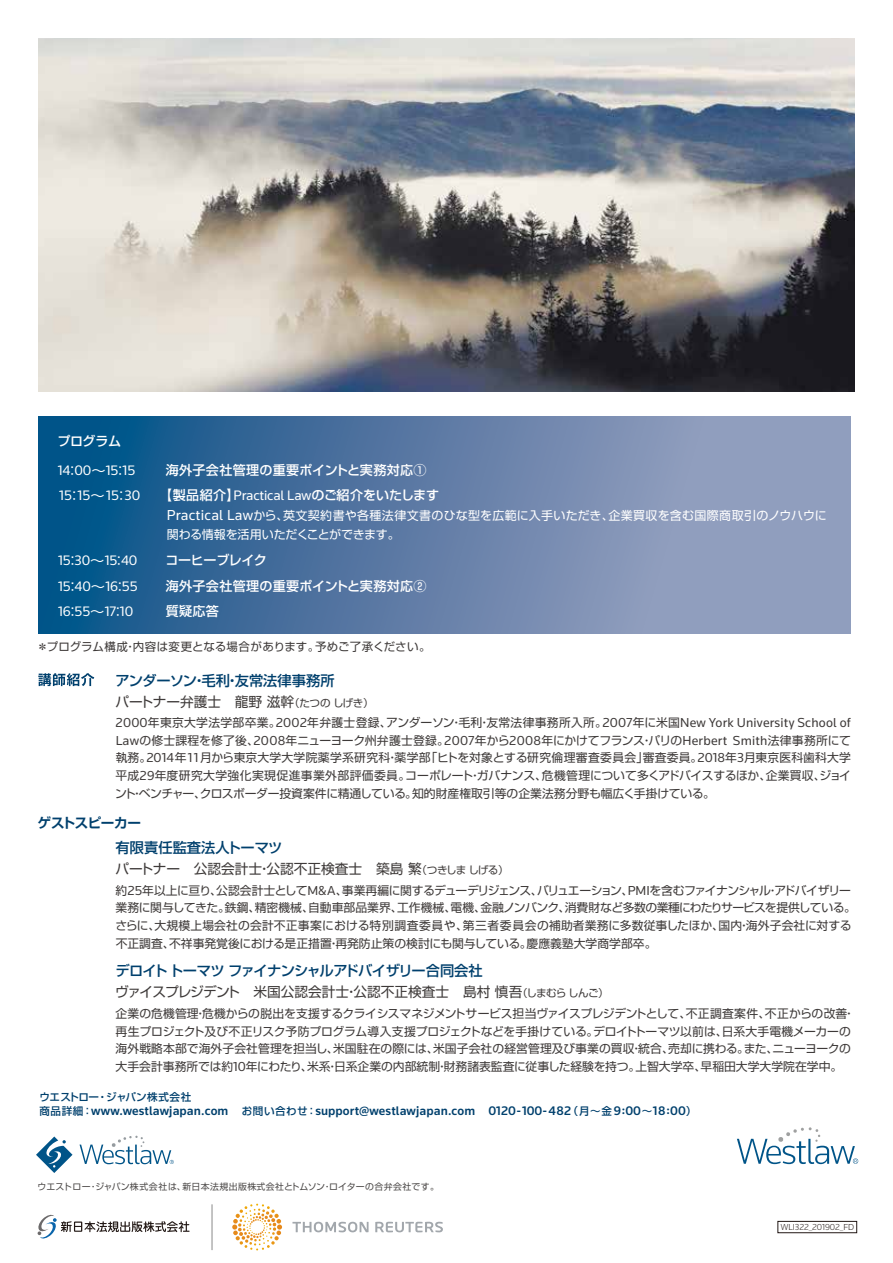
<style>
.page{position:relative;width:893px;height:1263px;background:#fff}
.page>*{position:absolute;margin:0;border:0;box-sizing:border-box;transform-origin:0 0}
.t1{font:14.25px "Knowledge";letter-spacing:-.005em;color:#fff}
.t2{font:500 14.25px "Shin Go Pr 6 N";color:#00406d}
.t3{font:500 14.25px "Shin Go Pr 6 N";letter-spacing:-.035em;color:#00406d}
.t4{font:13.65px "Shin Go Pr 6 N";color:#3e3a39}
.t5{font:700 13.65px "Shin Go Pr 6 N De";letter-spacing:-.03em;color:#00406d}
.t6{font:500 13.05px "Shin Go Pr 6 N";letter-spacing:.025em;color:#fff}
.t7{font:500 13.05px "Shin Go Pr 6 N";letter-spacing:-.005em;color:#fff}
.t8{font:500 13.05px "Shin Go Pr 6 N";letter-spacing:-.03em;color:#fff}
.t9{font:500 12.9px "Knowledge";letter-spacing:.01em;color:#00406d}
.t10{font:12px/19.5px "Shin Go Pr 6 N";letter-spacing:.01em;color:#fff}
.t11{font:11.85px/17.5px "Shin Go Pr 6 N";color:#3e3a39}
.t12{font:11.4px "Shin Go Pr 6 N";letter-spacing:.01em;color:#3e3a39}
.t13{font:500 10.65px "Shin Go Pr 6 N";letter-spacing:-.02em;color:#00406d}
.t14{font:300 9px "Knowledge";letter-spacing:-.005em;color:#221815}
.t15{font:8.85px "Shin Go Pr 6 N";letter-spacing:.035em;color:#4c4948}
.s1{font-family:"Shin Go Pr 6 N"}
.s2{font-family:"Knowledge";font-weight:400;font-size:14.25px}
.s3{font-size:10.5px}
.s4{font-family:"Knowledge";font-size:15px}
.s5{font-family:"Knowledge";font-size:13.5px}
.s6{font-family:"Shin Go Pr 6 N";font-size:10.65px}
</style>
<div class="page">
<svg style="left:292px;top:1222px;width:151px;height:10px"></svg>
<svg style="left:232px;top:1203px;width:50px;height:45px"></svg>
<svg style="left:37px;top:1214px;width:153px;height:25px"></svg>
<hr style="left:212px;top:1204px;width:1px;height:46px;background:#898989">
<svg style="left:737px;top:1127px;width:121px;height:37px"></svg>
<svg style="left:80px;top:1136px;width:94px;height:28px"></svg>
<svg style="left:36px;top:1136px;width:37px;height:37px"></svg>
<div style="left:778px;top:1221px;width:79px;height:12px;border:1px solid #221815"></div>
<svg style="left:38px;top:417px;width:812px;height:217px;background:#5a7da6"></svg>
<img style="left:38px;top:38px;width:817px;height:354px">
<svg style="left:38px;top:673px;width:56px;height:13px"></svg>
<p class="t6" style="left:57px;top:430px;width:65px">プログラム</p>
<p class="t1" style="left:58px;top:461px;width:79px">14<span class="s1">：</span>00<span class="s1">～</span>15<span class="s1">：</span>15</p>
<p class="t6" style="left:166px;top:459px;width:262px">海外子会社管理の重要ポイントと実務対応①</p>
<p class="t1" style="left:59px;top:487px;width:83px">15<span class="s1">：</span>15<span class="s1">～</span>15<span class="s1">：</span>30</p>
<p class="t7" style="left:159px;top:485px;width:281px">【製品紹介】<span class="s2">Practical Law</span>のご紹介をいたします</p>
<p class="t10" style="left:136px;top:505px;width:693px"><span class="s3">　　</span> <span class="s4">Practical Law</span>から、英文契約書や各種法律文書のひな型を広範に入手いただき、企業買収を含む国際商取引のノウハウに<span class="s3">　　</span> 関わる情報を活用いただくことができます。</p>
<p class="t1" style="left:58px;top:551px;width:81px">15<span class="s1">：</span>30<span class="s1">～</span>15<span class="s1">：</span>40</p>
<p class="t8" style="left:165px;top:549px;width:103px">コーヒーブレイク</p>
<p class="t1" style="left:58px;top:577px;width:81px">15<span class="s1">：</span>40<span class="s1">～</span>16<span class="s1">：</span>55</p>
<p class="t6" style="left:166px;top:575px;width:262px">海外子会社管理の重要ポイントと実務対応②</p>
<p class="t1" style="left:58px;top:603px;width:77px">16<span class="s1">：</span>55<span class="s1">～</span>17<span class="s1">：</span>10</p>
<p class="t6" style="left:166px;top:600px;width:55px">質疑応答</p>
<p class="t12" style="left:37px;top:637px;width:395px">＊プログラム構成・内容は変更となる場合があります。予めご了承ください。</p>
<p class="t2" style="left:115px;top:668px;width:221px">アンダーソン・毛利・友常法律事務所</p>
<p class="t4" style="left:116px;top:690px;width:260px">パートナー弁護士　龍野 滋幹<span class="s3">（たつの しげき）</span></p>
<p class="t11" style="left:115px;top:713px;width:737px;text-align:justify"><span class="s5">2000</span>年東京大学法学部卒業。<span class="s5">2002</span>年弁護士登録、アンダーソン・毛利・友常法律事務所入所。<span class="s5">2007</span>年に米国<span class="s5">New York University School of Law</span>の修士課程を修了後、<span class="s5">2008</span>年ニューヨーク州弁護士登録。<span class="s5">2007</span>年から<span class="s5">2008</span>年にかけてフランス・パリの<span class="s5">Herbert Smith</span>法律事務所にて執務。<span class="s5">2014</span>年<span class="s5">11</span>月から東京大学大学院薬学系研究科・薬学部「ヒトを対象とする研究倫理審査委員会」審査委員。<span class="s5">2018</span>年<span class="s5">3</span>月東京医科歯科大学平成<span class="s5">29</span>年度研究大学強化実現促進事業外部評価委員。コーポレート・ガバナンス、危機管理について多くアドバイスするほか、企業買収、ジョイント・ベンチャー、クロスボーダー投資案件に精通している。知的財産権取引等の企業法務分野も幅広く手掛けている。</p>
<p class="t5" style="left:38px;top:812px;width:105px">ゲストスピーカー</p>
<p class="t2" style="left:116px;top:836px;width:168px">有限責任監査法人トーマツ</p>
<p class="t4" style="left:116px;top:858px;width:395px">パートナー　公認会計士・公認不正検査士　築島 繁<span class="s3">（つきしま しげる）</span></p>
<p class="t11" style="left:115px;top:881px;width:742px">約<span class="s5">25</span>年以上に亘り、公認会計士として<span class="s5">M&amp;A</span>、事業再編に関するデューデリジェンス、バリュエーション、<span class="s5">PMI</span>を含むファイナンシャル・アドバイザリー業務に関与してきた。鉄鋼、精密機械、自動車部品業界、工作機械、電機、金融ノンバンク、消費財など多数の業種にわたりサービスを提供している。さらに、大規模上場会社の会計不正事案における特別調査委員や、第三者委員会の補助者業務に多数従事したほか、国内・海外子会社に対する不正調査、不祥事発覚後における是正措置・再発防止策の検討にも関与している。慶應義塾大学商学部卒。</p>
<p class="t3" style="left:115px;top:959px;width:369px">デロイト トーマツ ファイナンシャルアドバイザリー合同会社</p>
<p class="t4" style="left:115px;top:981px;width:495px">ヴァイスプレジデント　米国公認会計士・公認不正検査士　島村 慎吾<span class="s3">（しまむら しんご）</span></p>
<p class="t11" style="left:116px;top:1004px;width:741px">企業の危機管理・危機からの脱出を支援するクライシスマネジメントサービス担当ヴァイスプレジデントとして、不正調査案件、不正からの改善・再生プロジェクト及び不正リスク予防プログラム導入支援プロジェクトなどを手掛けている。デロイトトーマツ以前は、日系大手電機メーカーの海外戦略本部で海外子会社管理を担当し、米国駐在の際には、米国子会社の経営管理及び事業の買収・統合、売却に携わる。また、ニューヨークの大手会計事務所では約<span class="s5">10</span>年にわたり、米系・日系企業の内部統制・財務諸表監査に従事した経験を持つ。上智大学卒、早稲田大学大学院在学中。</p>
<p class="t13" style="left:39px;top:1088px;width:153px">ウエストロー・ジャパン株式会社</p>
<p class="t9" style="left:39px;top:1103px;width:658px"><span class="s6">商品詳細：</span>www.westlawjapan.com <span class="s6">お問い合わせ：</span>support@westlawjapan.com 0120-100-482<span class="s6">（月～金</span>9:00<span class="s6">～</span>18:00<span class="s6">）</span></p>
<p class="t15" style="left:37px;top:1179px;width:403px">ウエストロー・ジャパン株式会社は、新日本法規出版株式会社とトムソン・ロイターの合弁会社です。</p>
<p class="t14" style="left:781px;top:1221px;width:75px">WLI322_201902_FD</p>
</div>
